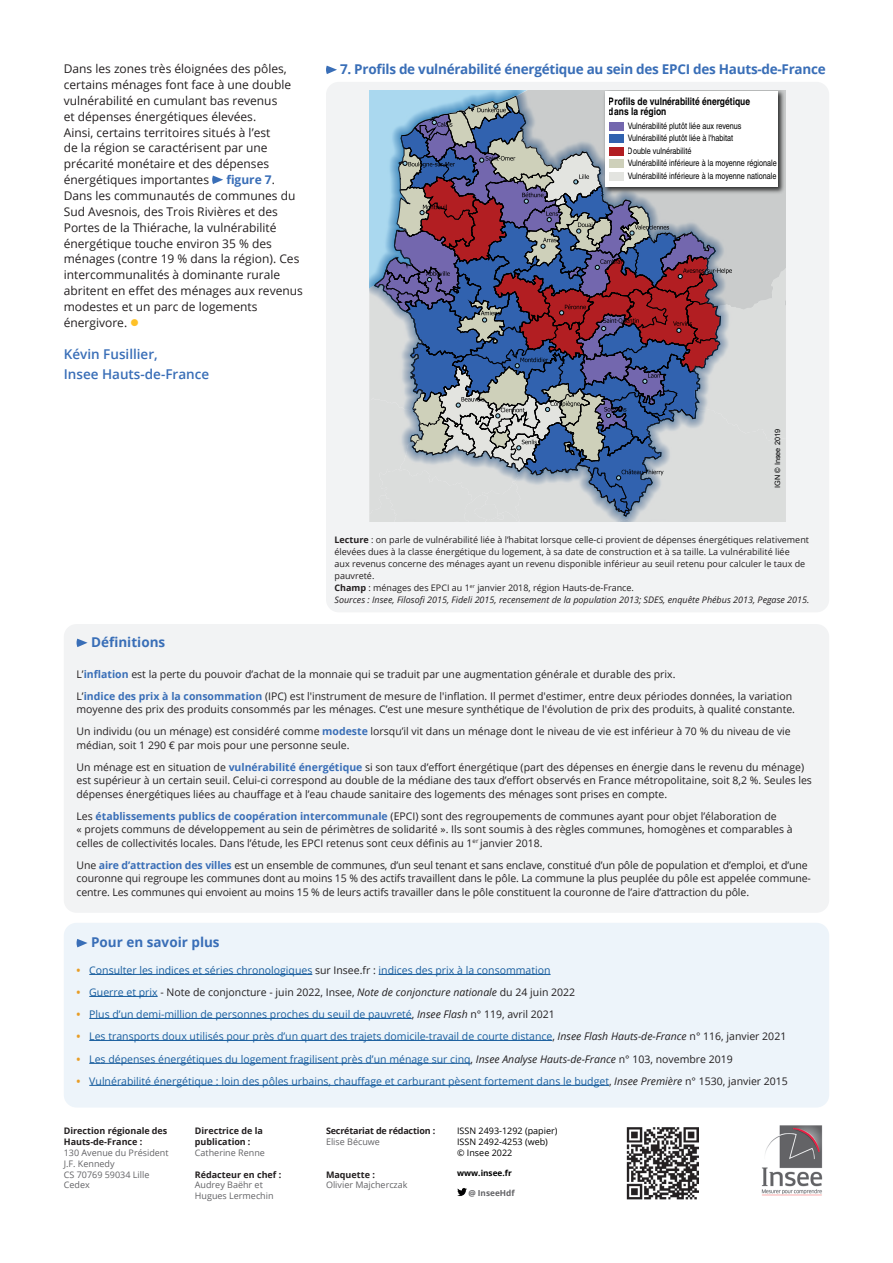
<style>
.page{position:relative;width:893px;height:1263px;background:#fff}
.page>*{position:absolute;margin:0;border:0;box-sizing:border-box;transform-origin:0 0}
.t1{font:700 13.5px "Open Sans";letter-spacing:-.02em;color:#396eb7}
.t2{font:600 13.5px/19.5px "Open Sans";color:#396eb7}
.t3{font:700 13.5px "Open Sans";color:#396eb7}
.t4{font:12px/15.9px "Open Sans";color:#231f20}
.t5{font:10.5px/13.5px "Open Sans";color:#231f20}
.t6{font:10.5px "Open Sans";color:#175d9e}
.t7{font:700 condensed 10.35px/9.9px "Helvetica";color:#000001}
.t8{font:9px/12px "Open Sans";color:#231f20}
.t9{font:9px/10.8px "Open Sans";color:#636366}
.t10{font:700 9px/10.8px "Open Sans";color:#231f20}
.t11{font:9px/10.8px "Open Sans";color:#000001}
.t12{font:700 9px "Open Sans";letter-spacing:-.02em;color:#231f20}
.t13{font:condensed 8.85px/12.6px "Helvetica";color:#000001}
.t14{font:700 8.25px "Open Sans";color:#000001}
.t15{font:700 8.25px "Open Sans";color:#636366}
.t16{font:7.35px "Arial";color:#000001}
.s1{font-weight:700;color:#396eb7}
.s2{color:#fec128}
.s3{font-weight:700}
.s4{font-style:italic}
.s5{font-weight:700;color:#e89d25}
.s6{color:#231f20}
.s7{color:#175d9e}
.s8{font-style:italic;color:#231f20}
</style>
<div class="page">
<svg style="left:212px;top:176px;width:11px;height:8px"></svg>
<img style="left:626px;top:1127px;width:72px;height:72px">
<svg style="left:457px;top:1188px;width:9px;height:8px"></svg>
<div style="left:64px;top:624px;width:765px;height:289px;background:#f2f3f4;border-radius:13px"></div>
<svg style="left:76px;top:639px;width:12px;height:8px"></svg>
<img style="left:761px;top:1125px;width:62px;height:71px">
<div style="left:64px;top:923px;width:765px;height:184px;background:#edf4fa;border-radius:13px"></div>
<hr style="left:89px;top:974px;width:223px;height:1px;background:#175d9e">
<hr style="left:379px;top:974px;width:172px;height:1px;background:#175d9e">
<hr style="left:89px;top:996px;width:69px;height:1px;background:#175d9e">
<hr style="left:89px;top:1018px;width:323px;height:1px;background:#175d9e">
<hr style="left:89px;top:1040px;width:463px;height:1px;background:#175d9e">
<hr style="left:89px;top:1063px;width:382px;height:1px;background:#175d9e">
<hr style="left:89px;top:1085px;width:520px;height:1px;background:#175d9e">
<svg style="left:76px;top:939px;width:12px;height:8px"></svg>
<div style="left:326px;top:82px;width:503px;height:530px;background:#f2f3f4;border-radius:13px"></div>
<svg style="left:326px;top:66px;width:11px;height:8px"></svg>
<svg style="left:369px;top:90px;width:417px;height:432px;background:#9291a5"></svg>
<img style="left:601px;top:90px;width:185px;height:106px">
<div style="left:605px;top:92px;width:173px;height:95px;background:#fff"></div>
<div style="left:609px;top:122px;width:14px;height:8px;background:#7367ae"></div>
<div style="left:609px;top:134px;width:14px;height:9px;background:#3162af"></div>
<div style="left:609px;top:147px;width:14px;height:8px;background:#b21e22"></div>
<div style="left:609px;top:160px;width:14px;height:8px;background:#ced0ba"></div>
<div style="left:609px;top:172px;width:14px;height:8px;background:#e3e4e0"></div>
<p class="t4" style="left:64px;top:60px;width:229px">Dans les zones très éloignées des pôles, certains ménages font face à une double vulnérabilité en cumulant bas revenus et dépenses énergétiques élevées.<br>Ainsi, certains territoires situés à l’est<br>de la région se caractérisent par une précarité monétaire et des dépenses énergétiques importantes</p>
<p class="t4" style="left:64px;top:171px;width:241px;text-indent:163px"><span class="s1">figure 7</span>.<br>Dans les communautés de communes du<br>Sud Avesnois, des Trois Rivières et des<br>Portes de la Thiérache, la vulnérabilité énergétique touche environ 35 % des ménages (contre 19 % dans la région). Ces intercommunalités à dominante rurale abritent en effet des ménages aux revenus modestes et un parc de logements énergivore. <span class="s2">●</span></p>
<p class="t2" style="left:64px;top:344px;width:147px">Kévin Fusillier,<br>Insee Hauts-de-France</p>
<p class="t1" style="left:340px;top:60px;width:487px">7. Profils de vulnérabilité énergétique au sein des EPCI des Hauts-de-France</p>
<p class="t7" style="left:609px;top:96px;width:143px">Profils de vulnérabilité énergétique dans la région</p>
<p class="t13" style="left:628px;top:119px;width:151px">Vulnérabilité plutôt liée aux revenus Vulnérabilité plutôt liée à l'habitat<br>Double vulnérabilité<br>Vulnérabilité inférieure à la moyenne régionale Vulnérabilité inférieure à la moyenne nationale</p>
<p class="t16" style="left:773px;top:488px;width:60px;rotate:-90deg">IGN © Insee 2019</p>
<p class="t8" style="left:334px;top:533px;width:476px"><span class="s3">Lecture</span> : on parle de vulnérabilité liée à l’habitat lorsque celle-ci provient de dépenses énergétiques relativement élevées dues à la classe énergétique du logement, à sa date de construction et à sa taille. La vulnérabilité liée<br>aux revenus concerne des ménages ayant un revenu disponible inférieur au seuil retenu pour calculer le taux de pauvreté.<br><span class="s3">Champ</span> : ménages des EPCI au 1<sup>er</sup> janvier 2018, région Hauts-de-France.<br><span class="s4">Sources : Insee, Filosofi 2015, Fideli 2015, recensement de la population 2013; SDES, enquête Phébus 2013, Pegase 2015.</span></p>
<p class="t3" style="left:91px;top:633px;width:76px">Définitions</p>
<p class="t5" style="left:77px;top:662px;width:717px;line-height:22px">L’<span class="s1">inflation</span> est la perte du pouvoir d’achat de la monnaie qui se traduit par une augmentation générale et durable des prix.<br>L’<span class="s1">indice des prix à la consommation</span> (IPC) est l'instrument de mesure de l'inflation. Il permet d'estimer, entre deux périodes données, la variation</p>
<p class="t5" style="left:77px;top:698px;width:720px;line-height:22px">moyenne des prix des produits consommés par les ménages. C’est une mesure synthétique de l'évolution de prix des produits, à qualité constante.<br>Un individu (ou un ménage) est considéré comme <span class="s1">modeste</span> lorsqu’il vit dans un ménage dont le niveau de vie est inférieur à 70 % du niveau de vie</p>
<p class="t5" style="left:77px;top:733px;width:729px;line-height:22px">médian, soit 1 290 € par mois pour une personne seule.<br>Un ménage est en situation de <span class="s1">vulnérabilité énergétique</span> si son taux d’effort énergétique (part des dépenses en énergie dans le revenu du ménage)</p>
<p class="t5" style="left:77px;top:773px;width:737px">est supérieur à un certain seuil. Celui-ci correspond au double de la médiane des taux d’effort observés en France métropolitaine, soit 8,2 %. Seules les dépenses énergétiques liées au chauffage et à l’eau chaude sanitaire des logements des ménages sont prises en compte.</p>
<p class="t5" style="left:77px;top:809px;width:718px">Les <span class="s1">établissements publics de coopération intercommunale</span> (EPCI) sont des regroupements de communes ayant pour objet l’élaboration de<br>« projets communs de développement au sein de périmètres de solidarité ». Ils sont soumis à des règles communes, homogènes et comparables à celles de collectivités locales. Dans l’étude, les EPCI retenus sont ceux définis au 1<sup>er</sup> janvier 2018.</p>
<p class="t5" style="left:77px;top:858px;width:736px">Une <span class="s1">aire d’attraction des villes</span> est un ensemble de communes, d’un seul tenant et sans enclave, constitué d’un pôle de population et d’emploi, et d’une couronne qui regroupe les communes dont au moins 15 % des actifs travaillent dans le pôle. La commune la plus peuplée du pôle est appelée commune&shy;centre. Les communes qui envoient au moins 15 % de leurs actifs travailler dans le pôle constituent la couronne de l’aire d’attraction du pôle.</p>
<p class="t3" style="left:91px;top:933px;width:130px">Pour en savoir plus</p>
<p class="t6" style="left:77px;top:963px;width:476px"><span class="s5">•</span> Consulter les indices et séries chronologiques <span class="s6">sur Insee.fr :</span> indices des prix à la consommation</p>
<p class="t5" style="left:77px;top:985px;width:500px"><span class="s5">•</span> <span class="s7">Guerre et prix</span> - Note de conjoncture - juin 2022, Insee, <span class="s4">Note de conjoncture nationale</span> du 24 juin 2022</p>
<p class="t6" style="left:77px;top:1007px;width:480px"><span class="s5">•</span> Plus d’un demi-million de personnes proches du seuil de pauvreté<span class="s6">,</span> <span class="s8">Insee Flash</span> <span class="s6">n° 119, avril 2021</span></p>
<p class="t6" style="left:77px;top:1029px;width:711px"><span class="s5">•</span> Les transports doux utilisés pour près d’un quart des trajets domicile-travail de courte distance<span class="s6">,</span> <span class="s8">Insee Flash Hauts-de-France</span> <span class="s6">n° 116, janvier 2021</span></p>
<p class="t6" style="left:77px;top:1051px;width:658px"><span class="s5">•</span> Les dépenses énergétiques du logement fragilisent près d’un ménage sur cinq<span class="s6">,</span> <span class="s8">Insee Analyse Hauts-de-France</span> <span class="s6">n° 103, novembre 2019</span></p>
<p class="t6" style="left:77px;top:1073px;width:713px"><span class="s5">•</span> Vulnérabilité énergétique : loin des pôles urbains, chauffage et carburant pèsent fortement dans le budget<span class="s6">,</span> <span class="s8">Insee Première</span> <span class="s6">n° 1530, janvier 2015</span></p>
<p class="t10" style="left:64px;top:1125px;width:105px">Direction régionale des<br>Hauts-de-France :</p>
<p class="t9" style="left:64px;top:1147px;width:106px">130 Avenue du Président<br>J.F. Kennedy<br>CS 70769 59034 Lille<br>Cedex</p>
<p class="t10" style="left:195px;top:1125px;width:69px">Directrice de la publication :</p>
<p class="t9" style="left:195px;top:1147px;width:72px">Catherine Renne</p>
<p class="t10" style="left:195px;top:1169px;width:88px">Rédacteur en chef :</p>
<p class="t9" style="left:195px;top:1179px;width:80px">Audrey Baëhr et<br>Hugues Lermechin</p>
<p class="t12" style="left:326px;top:1125px;width:111px">Secrétariat de rédaction :</p>
<p class="t9" style="left:326px;top:1136px;width:55px">Elise Bécuwe</p>
<p class="t10" style="left:326px;top:1169px;width:50px">Maquette :</p>
<p class="t9" style="left:326px;top:1179px;width:83px">Olivier Majcherczak</p>
<p class="t11" style="left:457px;top:1125px;width:102px">ISSN 2493-1292 (papier)<br>ISSN 2492-4253 (web) © Insee 2022</p>
<p class="t14" style="left:457px;top:1167px;width:56px">www.insee.fr</p>
<p class="t15" style="left:468px;top:1187px;width:48px">@ InseeHdf</p>
</div>
